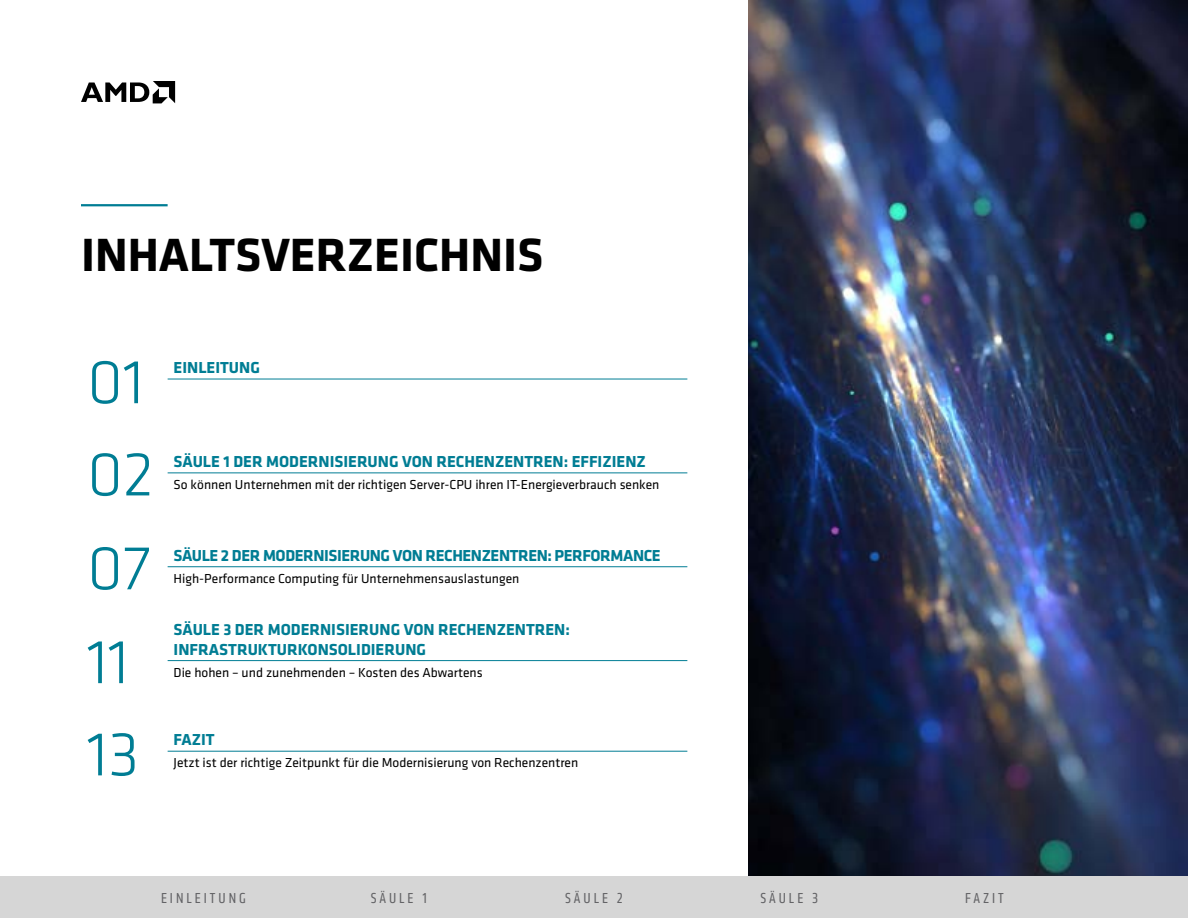
<style>
.page{position:relative;width:1188px;height:918px;background:#fff}
.page>*{position:absolute;margin:0;border:0;box-sizing:border-box;transform-origin:0 0}
.t1{font:300 64.5px "Klavika";color:#007d94}
.t2{font:700 48.3px "Klavika";color:#000}
.t3{font:700 16.5px/19.8px "Klavika";color:#007d94}
.t4{font:700 16.5px "Klavika";letter-spacing:-.025em;color:#007d94}
.t5{font:condensed 15px "Klavika";letter-spacing:.2em;color:#636366}
.t6{font:13.5px "Klavika";color:#000}
</style>
<div class="page">
<img style="left:748px;top:1px;width:439px;height:875px">
<hr style="left:168px;top:379px;width:519px;height:1px;background:#007d94">
<hr style="left:168px;top:473px;width:519px;height:1px;background:#007d94">
<hr style="left:168px;top:566px;width:519px;height:1px;background:#007d94">
<hr style="left:168px;top:660px;width:519px;height:1px;background:#007d94">
<hr style="left:168px;top:751px;width:519px;height:1px;background:#007d94">
<hr style="left:81px;top:204px;width:87px;height:2px;background:#007d94">
<svg style="left:81px;top:81px;width:94px;height:22px"></svg>
<div style="left:0;top:876px;width:1188px;height:42px;background:#d6d6d6"></div>
<h2 class="t2" style="left:81px;top:220px;width:464px">INHALTSVERZEICHNIS</h2>
<h1 class="t1" style="left:87px;top:343px;width:59px">01</h1>
<p class="t3" style="left:174px;top:357px;width:88px">EINLEITUNG</p>
<h1 class="t1" style="left:87px;top:435px;width:69px">02</h1>
<p class="t3" style="left:174px;top:451px;width:474px">SÄULE 1 DER MODERNISIERUNG VON RECHENZENTREN: EFFIZIENZ</p>
<p class="t6" style="left:174px;top:476px;width:487px">So können Unternehmen mit der richtigen Server-CPU ihren IT-Energieverbrauch senken</p>
<h1 class="t1" style="left:87px;top:529px;width:65px">07</h1>
<p class="t4" style="left:174px;top:543px;width:489px">SÄULE 2 DER MODERNISIERUNG VON RECHENZENTREN: PERFORMANCE</p>
<p class="t6" style="left:174px;top:570px;width:347px">High-Performance Computing für Unternehmensauslastungen</p>
<h1 class="t1" style="left:87px;top:623px;width:44px">11</h1>
<p class="t3" style="left:174px;top:619px;width:398px">SÄULE 3 DER MODERNISIERUNG VON RECHENZENTREN:<br>INFRASTRUKTURKONSOLIDIERUNG</p>
<p class="t6" style="left:174px;top:663px;width:311px">Die hohen – und zunehmenden – Kosten des Abwartens</p>
<h1 class="t1" style="left:87px;top:715px;width:54px">13</h1>
<p class="t3" style="left:174px;top:729px;width:43px">FAZIT</p>
<p class="t6" style="left:174px;top:754px;width:406px">Jetzt ist der richtige Zeitpunkt für die Modernisierung von Rechenzentren</p>
<p class="t5" style="left:161px;top:889px;width:86px">EINLEITUNG</p>
<p class="t5" style="left:371px;top:889px;width:58px">SÄULE 1</p>
<p class="t5" style="left:565px;top:889px;width:59px">SÄULE 2</p>
<p class="t5" style="left:760px;top:889px;width:59px">SÄULE 3</p>
<p class="t5" style="left:965px;top:889px;width:40px">FAZIT</p>
</div>
